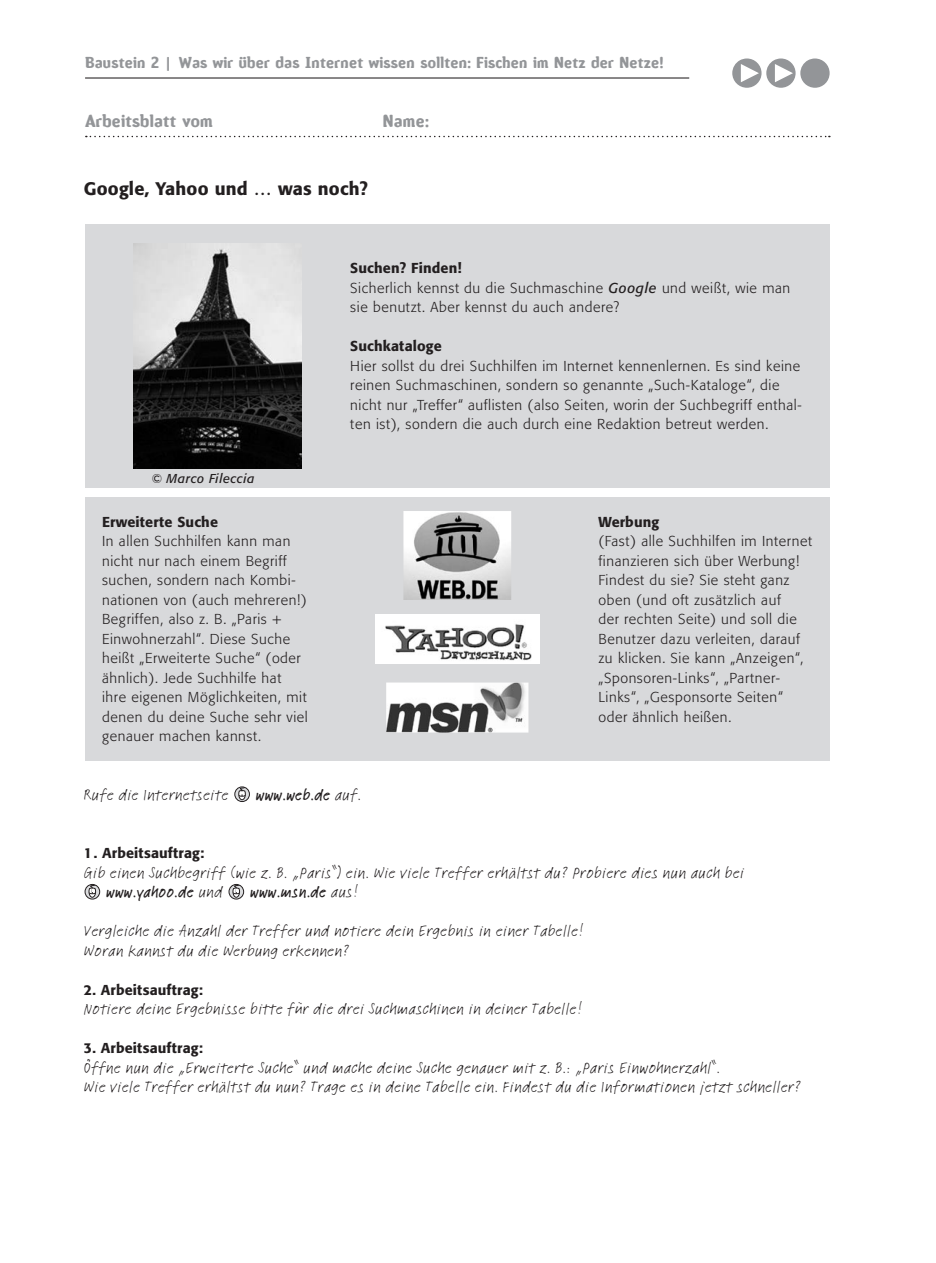
<style>
.page{position:relative;width:936px;height:1263px;background:#fff}
.page>*{position:absolute;margin:0;border:0;box-sizing:border-box;transform-origin:0 0}
._01_Rubrik{font:500 18px "Formata BQ";letter-spacing:.01em;color:#231f20}
._04_Tipp_Info-Kasten_Schreibschrift{font:16.5px/19.5px "Linotype Feltpen";letter-spacing:.015em;color:#231f20}
._04_Tipp_Info-Kasten_Schreibschrift-2{font:500 16.5px "Linotype Feltpen";letter-spacing:.015em;color:#231f20}
.t1{font:16.5px "Amoebia Drop";letter-spacing:.02em;color:#939598}
._10_Kolumnentitel{font:15px "Amoebia Drop";letter-spacing:.02em;color:#939598}
._04_Fließtext{font:300 14.25px/19.5px "Formata BQ";letter-spacing:.04em;color:#231f20}
._04_Überschrift{font:500 14.25px "Formata BQ";letter-spacing:.01em;color:#231f20}
._05_Bildunterschrift{font:italic 12.75px "Formata BQ";letter-spacing:.04em;color:#231f20}
.s1{font-weight:400;font-style:italic}
.s2{font-weight:400}
</style>
<div class="page">
<hr style="left:85px;top:77px;width:604px;height:2px;background:#231f20">
<svg style="left:86px;top:136px;width:743px;height:1px"></svg>
<div style="left:85px;top:497px;width:744px;height:263px;background:#d8d9db"></div>
<div style="left:85px;top:224px;width:744px;height:263px;background:#d8d9db"></div>
<img style="left:133px;top:244px;width:169px;height:224px">
<svg style="left:732px;top:58px;width:98px;height:30px"></svg>
<img style="left:403px;top:512px;width:108px;height:88px">
<img style="left:375px;top:614px;width:164px;height:49px">
<img style="left:386px;top:682px;width:142px;height:50px">
<svg style="left:235px;top:787px;width:14px;height:14px"></svg>
<svg style="left:238px;top:788px;width:9px;height:12px"></svg>
<div style="left:234px;top:786px;width:16px;height:16px;border:1px solid #231f20;border-radius:50%"></div>
<svg style="left:85px;top:884px;width:15px;height:15px"></svg>
<svg style="left:89px;top:884px;width:8px;height:13px"></svg>
<div style="left:85px;top:884px;width:15px;height:15px;border:1px solid #231f20;border-radius:50%"></div>
<svg style="left:229px;top:884px;width:15px;height:15px"></svg>
<svg style="left:232px;top:884px;width:9px;height:13px"></svg>
<div style="left:228px;top:884px;width:16px;height:15px;border:1px solid #231f20;border-radius:50%"></div>
<p class="_10_Kolumnentitel" style="left:85px;top:55px;width:580px">Baustein 2 | Was wir über das Internet wissen sollten: Fischen im Netz der Netze!</p>
<p class="t1" style="left:85px;top:112px;width:129px">Arbeitsblatt vom</p>
<p class="t1" style="left:383px;top:112px;width:48px">Name:</p>
<p class="_01_Rubrik" style="left:84px;top:178px;width:285px">Google, Yahoo und … was noch?</p>
<p class="_05_Bildunterschrift" style="left:151px;top:470px;width:105px">© Marco Fileccia</p>
<p class="_04_Überschrift" style="left:102px;top:513px;width:117px">Erweiterte Suche</p>
<p class="_04_Fließtext" style="left:102px;top:531px;width:206px">In allen Suchhilfen kann man nicht nur nach einem Begriff suchen, sondern nach Kombi&shy;nationen von (auch mehreren!)<br>Begriffen, also z. B. „Paris +<br>Einwohnerzahl“. Diese Suche heißt „Erweiterte Suche“ (oder ähnlich). Jede Suchhilfe hat</p>
<p class="_04_Fließtext" style="left:102px;top:687px;width:207px;text-align:justify">ihre eigenen Möglichkeiten, mit denen du deine Suche sehr viel genauer machen kannst.</p>
<p class="_04_Überschrift" style="left:350px;top:259px;width:113px">Suchen? Finden!</p>
<p class="_04_Fließtext" style="left:350px;top:278px;width:441px">Sicherlich kennst du die Suchmaschine <span class="s1">Google</span> und weißt, wie man sie benutzt. Aber kennst du auch andere?</p>
<p class="_04_Überschrift" style="left:350px;top:337px;width:93px">Suchkataloge</p>
<p class="_04_Fließtext" style="left:350px;top:356px;width:453px">Hier sollst du drei Suchhilfen im Internet kennenlernen. Es sind keine reinen Suchmaschinen, sondern so genannte „Such-Kataloge“, die nicht nur „Treffer“ auflisten (also Seiten, worin der Suchbegriff enthal&shy;ten ist), sondern die auch durch eine Redaktion betreut werden.</p>
<p class="_04_Überschrift" style="left:598px;top:513px;width:62px">Werbung</p>
<p class="_04_Fließtext" style="left:598px;top:531px;width:215px">(Fast) alle Suchhilfen im Internet finanzieren sich über Werbung!<br>Findest du sie? Sie steht ganz oben (und oft zusätzlich auf<br>der rechten Seite) und soll die<br>Benutzer dazu verleiten, darauf zu klicken. Sie kann „Anzeigen“, „Sponsoren-Links“, „Partner-<br>Links“, „Gesponsorte Seiten“ oder ähnlich heißen.</p>
<p class="_04_Tipp_Info-Kasten_Schreibschrift" style="left:84px;top:784px;width:146px">Rufe die Internetseite</p>
<p class="_04_Tipp_Info-Kasten_Schreibschrift-2" style="left:256px;top:783px;width:107px">www.web.de <span class="s2">auf.</span></p>
<p class="_04_Überschrift" style="left:84px;top:844px;width:122px">1. Arbeitsauftrag:</p>
<p class="_04_Tipp_Info-Kasten_Schreibschrift" style="left:84px;top:862px;width:661px">Gib einen Suchbegriff (wie z. B. „Paris“) ein. Wie viele Treffer erhältst du? Probiere dies nun auch bei</p>
<p class="_04_Tipp_Info-Kasten_Schreibschrift-2" style="left:106px;top:881px;width:118px">www.yahoo.de <span class="s2">und</span></p>
<p class="_04_Tipp_Info-Kasten_Schreibschrift-2" style="left:250px;top:881px;width:109px">www.msn.de <span class="s2">aus!</span></p>
<p class="_04_Tipp_Info-Kasten_Schreibschrift" style="left:84px;top:921px;width:501px">Vergleiche die Anzahl der Treffer und notiere dein Ergebnis in einer Tabelle!</p>
<p class="_04_Tipp_Info-Kasten_Schreibschrift" style="left:84px;top:940px;width:267px">Woran kannst du die Werbung erkennen?</p>
<p class="_04_Überschrift" style="left:84px;top:981px;width:120px">2. Arbeitsauftrag:</p>
<p class="_04_Tipp_Info-Kasten_Schreibschrift" style="left:84px;top:999px;width:499px">Notiere deine Ergebnisse bitte für die drei Suchmaschinen in deiner Tabelle!</p>
<p class="_04_Überschrift" style="left:84px;top:1039px;width:120px">3. Arbeitsauftrag:</p>
<p class="_04_Tipp_Info-Kasten_Schreibschrift" style="left:84px;top:1057px;width:718px">Öffne nun die „Erweiterte Suche“ und mache deine Suche genauer mit z. B.: „Paris Einwohnerzahl“.<br>Wie viele Treffer erhältst du nun? Trage es in deine Tabelle ein. Findest du die Informationen jetzt schneller?</p>
</div>
